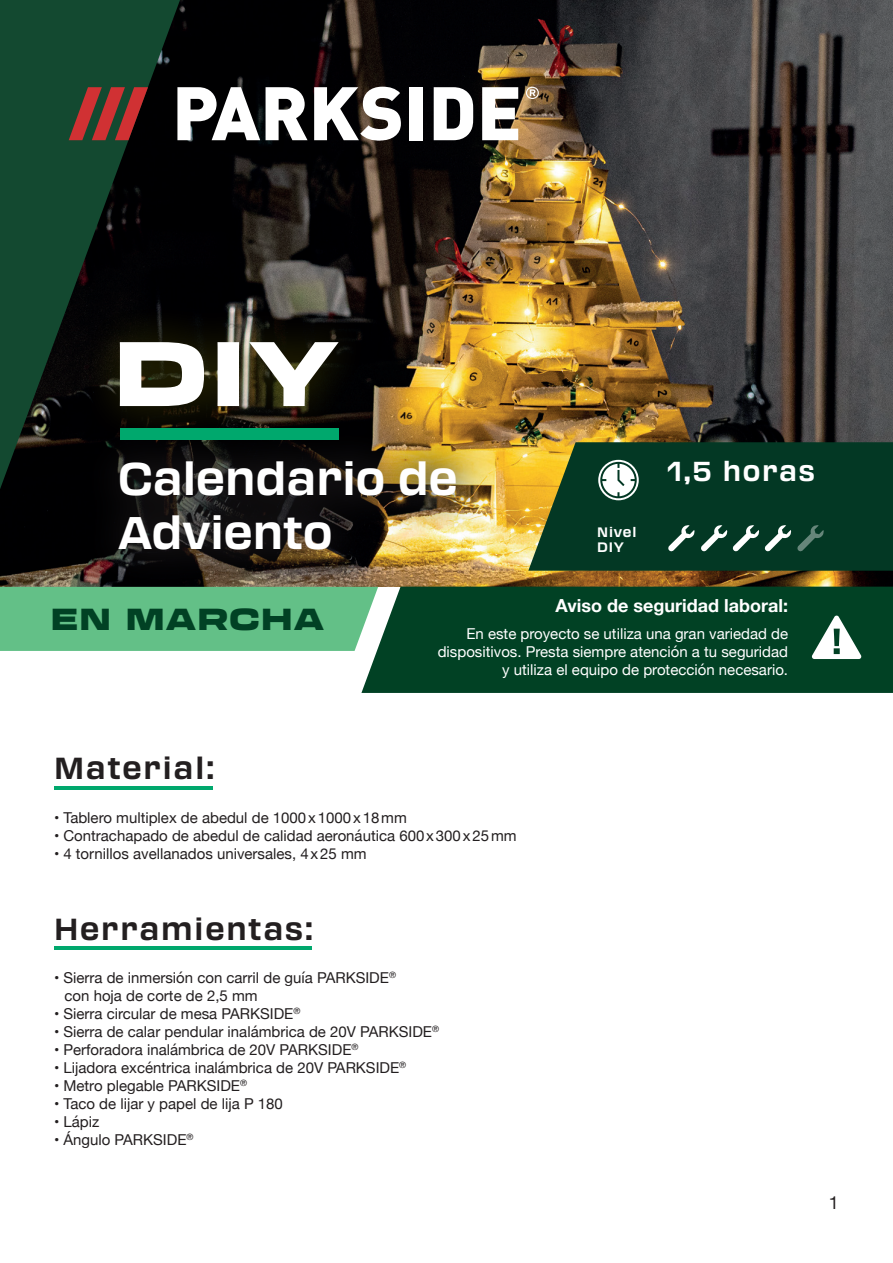
<style>
.page{position:relative;width:893px;height:1263px;background:#fff}
.page>*{position:absolute;margin:0;border:0;box-sizing:border-box;transform-origin:0 0}
.t1{font:900 expanded 90px "Transducer";color:#fff}
.t2{font:700 45px/54px "Transducer";color:#fff}
.t3{font:700 30px "Transducer";letter-spacing:.06em;color:#231f20}
.t4{font:900 expanded 30px "Transducer";letter-spacing:.06em;color:#014124}
.t5{font:700 27px "Transducer";letter-spacing:.06em;color:#fff}
.t6{font:700 18px "Helvetica Neue";color:#fff}
.t7{font:18px "Helvetica Neue";color:#231f20}
.t8{font:15px/18px "Helvetica Neue";color:#231f20}
.t9{font:15px/18px "Helvetica Neue";color:#fff;text-align:right}
.t10{font:700 13.5px/15px "Transducer";letter-spacing:.06em;color:#fff}
</style>
<div class="page">
<img style="left:0;top:0;width:893px;height:587px">
<svg style="left:0;top:0;width:180px;height:489px;background:#0d2d1e"></svg>
<svg style="left:69px;top:87px;width:79px;height:53px;background:#72332b"></svg>
<svg style="left:177px;top:87px;width:83px;height:53px"></svg>
<svg style="left:266px;top:87px;width:42px;height:53px"></svg>
<svg style="left:314px;top:87px;width:87px;height:54px"></svg>
<div style="left:409px;top:87px;width:13px;height:53px;background:#fff"></div>
<svg style="left:434px;top:87px;width:40px;height:53px"></svg>
<svg style="left:482px;top:87px;width:36px;height:53px"></svg>
<svg style="left:526px;top:87px;width:13px;height:12px"></svg>
<div style="left:80px;top:303px;width:292px;height:142px;background:#fff101;opacity:.2"></div>
<div style="left:82px;top:424px;width:412px;height:165px;background:#231f20;opacity:.8"></div>
<div style="left:120px;top:428px;width:219px;height:11px;background:#00a86d"></div>
<svg style="left:528px;top:442px;width:365px;height:129px;background:#164325"></svg>
<svg style="left:598px;top:460px;width:41px;height:40px"></svg>
<svg style="left:797px;top:525px;width:27px;height:26px"></svg>
<svg style="left:668px;top:525px;width:123px;height:26px"></svg>
<div style="left:0;top:587px;width:361px;height:64px;background:#63c087"></div>
<div style="left:361px;top:587px;width:532px;height:106px;background:#014124"></div>
<svg style="left:811px;top:615px;width:51px;height:44px"></svg>
<hr style="left:54px;top:786px;width:159px;height:3px;background:#00a86d">
<hr style="left:54px;top:946px;width:258px;height:4px;background:#00a86d">
<h1 class="t1" style="left:115px;top:304px;width:225px">DIY</h1>
<h2 class="t2" style="left:118px;top:449px;width:341px">Calendario de<br>Adviento</h2>
<h3 class="t5" style="left:667px;top:452px;width:149px">1,5 horas</h3>
<p class="t10" style="left:597px;top:524px;width:41px">Nivel<br>DIY</p>
<h3 class="t4" style="left:51px;top:595px;width:274px">EN MARCHA</h3>
<p class="t6" style="left:555px;top:592px;width:234px">Aviso de seguridad laboral:</p>
<p class="t9" style="left:438px;top:625px;width:352px">En este proyecto se utiliza una gran variedad de dispositivos. Presta siempre atención a tu seguridad y utiliza el equipo de protección necesario.</p>
<h3 class="t3" style="left:54px;top:747px;width:162px">Material:</h3>
<p class="t8" style="left:54px;top:809px;width:354px">• Tablero multiplex de abedul de 1000x1000x18mm</p>
<p class="t8" style="left:54px;top:827px;width:464px">• Contrachapado de abedul de calidad aeronáutica 600x300x25mm</p>
<p class="t8" style="left:54px;top:845px;width:314px">• 4 tornillos avellanados universales, 4x25 mm</p>
<h3 class="t3" style="left:54px;top:907px;width:261px">Herramientas:</h3>
<p class="t8" style="left:65px;top:970px;width:333px;text-indent:-11px">• Sierra de inmersión con carril de guía PARKSIDE<sup>® </sup>con hoja de corte de 2,5 mm</p>
<p class="t8" style="left:54px;top:1006px;width:248px">• Sierra circular de mesa PARKSIDE<sup>®</sup></p>
<p class="t8" style="left:54px;top:1024px;width:387px">• Sierra de calar pendular inalámbrica de 20V PARKSIDE<sup>®</sup></p>
<p class="t8" style="left:54px;top:1042px;width:306px">• Perforadora inalámbrica de 20V PARKSIDE<sup>®</sup></p>
<p class="t8" style="left:54px;top:1060px;width:354px">• Lijadora excéntrica inalámbrica de 20V PARKSIDE<sup>®</sup></p>
<p class="t8" style="left:54px;top:1078px;width:195px">• Metro plegable PARKSIDE<sup>®</sup></p>
<p class="t8" style="left:54px;top:1096px;width:230px">• Taco de lijar y papel de lija P 180</p>
<p class="t8" style="left:54px;top:1114px;width:47px">• Lápiz</p>
<p class="t8" style="left:54px;top:1132px;width:141px">• Ángulo PARKSIDE<sup>®</sup></p>
<p class="t7" style="left:829px;top:1189px;width:12px">1</p>
</div>
